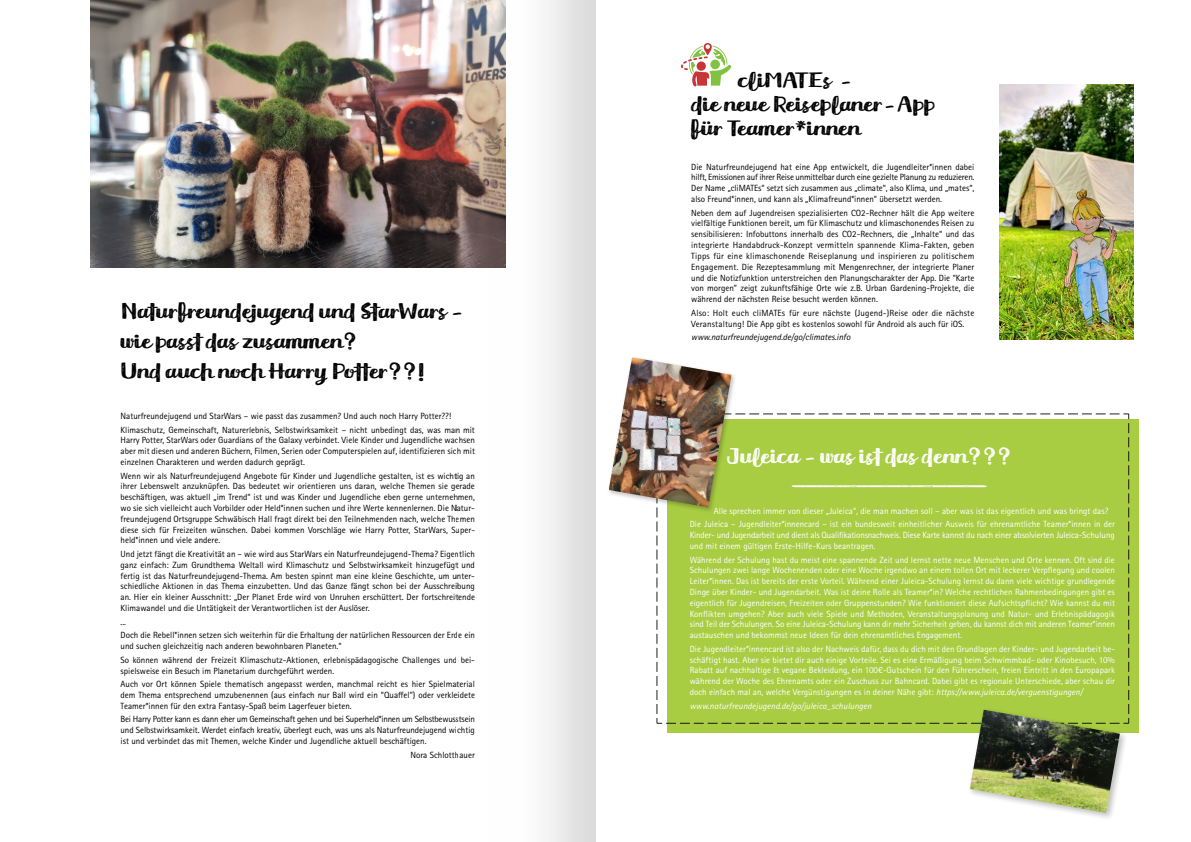
<style>
.page{position:relative;width:1191px;height:842px;background:#fff}
.page>*{position:absolute;margin:0;border:0;box-sizing:border-box;transform-origin:0 0}
.t1{font:25px/24px "Meltow Brush Rust";color:#000}
.t2{font:25px "Meltow Brush Rust";color:#fff}
.t3{font:9px/10.8px "Rotis Sans Serif Std";color:#000;text-align:justify}
.t4{font:9px/10.8px "Rotis Sans Serif Std";color:#fff;text-align:justify}
.t5{font:9px/10.8px "Rotis Sans Serif Std";letter-spacing:-.02em;color:#fff}
.t6{font:italic 9px "Rotis Sans Serif Std";color:#fff}
.t7{font:italic 9px "Rotis Sans Serif Std";color:#000}
.s1{font-style:italic}
</style>
<div class="page">
<img style="left:999px;top:85px;width:134px;height:254px">
<img style="left:90px;top:0;width:366px;height:267px">
<div style="left:667px;top:420px;width:471px;height:313px;background:#a8cc42"></div>
<svg style="left:656px;top:413px;width:473px;height:311px"></svg>
<svg style="left:791px;top:485px;width:196px;height:2px"></svg>
<svg style="left:681px;top:43px;width:50px;height:43px"></svg>
<div style="left:607px;top:355px;width:130px;height:158px;background:#000;opacity:.25"></div>
<img style="left:608px;top:357px;width:123px;height:150px">
<div style="left:967px;top:707px;width:161px;height:114px;background:#000;opacity:.25"></div>
<img style="left:969px;top:710px;width:150px;height:103px">
<svg style="left:456px;top:0;width:139px;height:842px"></svg>
<h1 class="t1" style="left:120px;top:297px;width:344px;line-height:30px">Naturfreundejugend und StarWars – wie passt das zusammen?<br>Und auch noch Harry Potter??!</h1>
<p class="t3" style="left:120px;top:409px;width:356px;line-height:13.6px">Naturfreundejugend und StarWars – wie passt das zusammen? Und auch noch Harry Potter??!<br>Klimaschutz, Gemeinschaft, Naturerlebnis, Selbstwirksamkeit – nicht unbedingt das, was man mit</p>
<p class="t3" style="left:120px;top:435px;width:356px">Harry Potter, StarWars oder Guardians of the Galaxy verbindet. Viele Kinder und Jugendliche wachsen aber mit diesen und anderen Büchern, Filmen, Serien oder Computerspielen auf, identifizieren sich mit einzelnen Charakteren und werden dadurch geprägt.</p>
<p class="t3" style="left:120px;top:470px;width:356px">Wenn wir als Naturfreundejugend Angebote für Kinder und Jugendliche gestalten, ist es wichtig an ihrer Lebenswelt anzuknüpfen. Das bedeutet wir orientieren uns daran, welche Themen sie gerade beschäftigen, was aktuell „im Trend“ ist und was Kinder und Jugendliche eben gerne unternehmen, wo sie sich vielleicht auch Vorbilder oder Held*innen suchen und ihre Werte kennenlernen. Die Natur&shy;freundejugend Ortsgruppe Schwäbisch Hall fragt direkt bei den Teilnehmenden nach, welche Themen diese sich für Freizeiten wünschen. Dabei kommen Vorschläge wie Harry Potter, StarWars, Super&shy;held*innen und viele andere.</p>
<p class="t3" style="left:120px;top:549px;width:356px">Und jetzt fängt die Kreativität an – wie wird aus StarWars ein Naturfreundejugend-Thema? Eigentlich ganz einfach: Zum Grundthema Weltall wird Klimaschutz und Selbstwirksamkeit hinzugefügt und fertig ist das Naturfreundejugend-Thema. Am besten spinnt man eine kleine Geschichte, um unter&shy;schiedliche Aktionen in das Thema einzubetten. Und das Ganze fängt schon bei der Ausschreibung an. Hier ein kleiner Ausschnitt: „Der Planet Erde wird von Unruhen erschüttert. Der fortschreitende Klimawandel und die Untätigkeit der Verantwortlichen ist der Auslöser.</p>
<p class="t3" style="left:120px;top:615px;width:356px;line-height:13.6px">...<br>Doch die Rebell*innen setzen sich weiterhin für die Erhaltung der natürlichen Ressourcen der Erde ein</p>
<p class="t3" style="left:120px;top:639px;width:356px;line-height:13.6px">und suchen gleichzeitig nach anderen bewohnbaren Planeten.“<br>So können während der Freizeit Klimaschutz-Aktionen, erlebnispädagogische Challenges und bei-</p>
<p class="t3" style="left:120px;top:664px;width:356px;line-height:13.6px">spielsweise ein Besuch im Planetarium durchgeführt werden.<br>Auch vor Ort können Spiele thematisch angepasst werden, manchmal reicht es hier Spielmaterial</p>
<p class="t3" style="left:120px;top:690px;width:356px">dem Thema entsprechend umzubenennen (aus einfach nur Ball wird ein “Quaffel”) oder verkleidete<br>Teamer*innen für den extra Fantasy-Spaß beim Lagerfeuer bieten.</p>
<p class="t3" style="left:120px;top:714px;width:356px">Bei Harry Potter kann es dann eher um Gemeinschaft gehen und bei Superheld*innen um Selbstbewusstsein und Selbstwirksamkeit. Werdet einfach kreativ, überlegt euch, was uns als Naturfreundejugend wichtig ist und verbindet das mit Themen, welche Kinder und Jugendliche aktuell beschäftigen.</p>
<p class="t3" style="left:410px;top:749px;width:66px">Nora Schlotthauer</p>
<h1 class="t1" style="left:691px;top:69px;width:245px;text-indent:47px">cliMATEs –<br>die neue Reiseplaner-App für Teamer*innen</h1>
<p class="t3" style="left:691px;top:161px;width:285px">Die Naturfreundejugend hat eine App entwickelt, die Jugendleiter*innen dabei hilft, Emissionen auf ihrer Reise unmittelbar durch eine gezielte Planung zu reduzieren.<br>Der Name „cliMATEs“ setzt sich zusammen aus „climate“, also Klima, und „mates“, also Freund*innen, und kann als „Klimafreund*innen“ übersetzt werden.</p>
<p class="t3" style="left:691px;top:207px;width:285px">Neben dem auf Jugendreisen spezialisierten CO2-Rechner hält die App weitere vielfältige Funktionen bereit, um für Klimaschutz und klimaschonendes Reisen zu sensibilisieren: Infobuttons innerhalb des CO2-Rechners, die „Inhalte“ und das integrierte Handabdruck-Konzept vermitteln spannende Klima-Fakten, geben Tipps für eine klimaschonende Reiseplanung und inspirieren zu politischem Engagement. Die Rezeptesammlung mit Mengenrechner, der integrierte Planer und die Notizfunktion unterstreichen den Planungscharakter der App. Die “Karte von morgen” zeigt zukunftsfähige Orte wie z.B. Urban Gardening-Projekte, die während der nächsten Reise besucht werden können.</p>
<p class="t3" style="left:691px;top:307px;width:284px">Also: Holt euch cliMATEs für eure nächste (Jugend-)Reise oder die nächste<br>Veranstaltung! Die App gibt es kostenlos sowohl für Android als auch für iOS.</p>
<p class="t7" style="left:691px;top:332px;width:161px">www.naturfreundejugend.de/go/climates.info</p>
<h1 class="t2" style="left:726px;top:441px;width:287px">Juleica – was ist das denn???</h1>
<p class="t4" style="left:690px;top:504px;width:426px;line-height:13.6px;text-indent:24px">Alle sprechen immer von dieser „Juleica“, die man machen soll – aber was ist das eigentlich und was bringt das?<br>Die Juleica – Jugendleiter*innencard – ist ein bundesweit einheitlicher Ausweis für ehrenamtliche Teamer*innen in der</p>
<p class="t5" style="left:690px;top:530px;width:426px">Kinder- und Jugendarbeit und dient als Qualifikationsnachweis. Diese Karte kannst du nach einer absolvierten Juleica-Schulung und mit einem gültigen Erste-Hilfe-Kurs beantragen.</p>
<p class="t4" style="left:690px;top:554px;width:427px">Während der Schulung hast du meist eine spannende Zeit und lernst nette neue Menschen und Orte kennen. Oft sind die Schulungen zwei lange Wochenenden oder eine Woche irgendwo an einem tollen Ort mit leckerer Verpflegung und coolen Leiter*innen. Das ist bereits der erste Vorteil. Während einer Juleica-Schulung lernst du dann viele wichtige grundlegende Dinge über Kinder- und Jugendarbeit. Was ist deine Rolle als Teamer*in? Welche rechtlichen Rahmenbedingungen gibt es eigentlich für Jugendreisen, Freizeiten oder Gruppenstunden? Wie funktioniert diese Aufsichtspflicht? Wie kannst du mit Konflikten umgehen? Aber auch viele Spiele und Methoden, Veranstaltungsplanung und Natur- und Erlebnispädagogik sind Teil der Schulungen. So eine Juleica-Schulung kann dir mehr Sicherheit geben, du kannst dich mit anderen Teamer*innen austauschen und bekommst neue Ideen für dein ehrenamtliches Engagement.</p>
<p class="t4" style="left:690px;top:643px;width:427px">Die Jugendleiter*innencard ist also der Nachweis dafür, dass du dich mit den Grundlagen der Kinder- und Jugendarbeit be&shy;schäftigt hast. Aber sie bietet dir auch einige Vorteile. Sei es eine Ermäßigung beim Schwimmbad- oder Kinobesuch, 10% Rabatt auf nachhaltige &amp; vegane Bekleidung, ein 100€-Gutschein für den Führerschein, freien Eintritt in den Europapark während der Woche des Ehrenamts oder ein Zuschuss zur Bahncard. Dabei gibt es regionale Unterschiede, aber schau dir doch einfach mal an, welche Vergünstigungen es in deiner Nähe gibt: <span class="s1">https://www.juleica.de/verguenstigungen/</span></p>
<p class="t6" style="left:690px;top:700px;width:183px">www.naturfreundejugend.de/go/juleica_schulungen</p>
</div>
